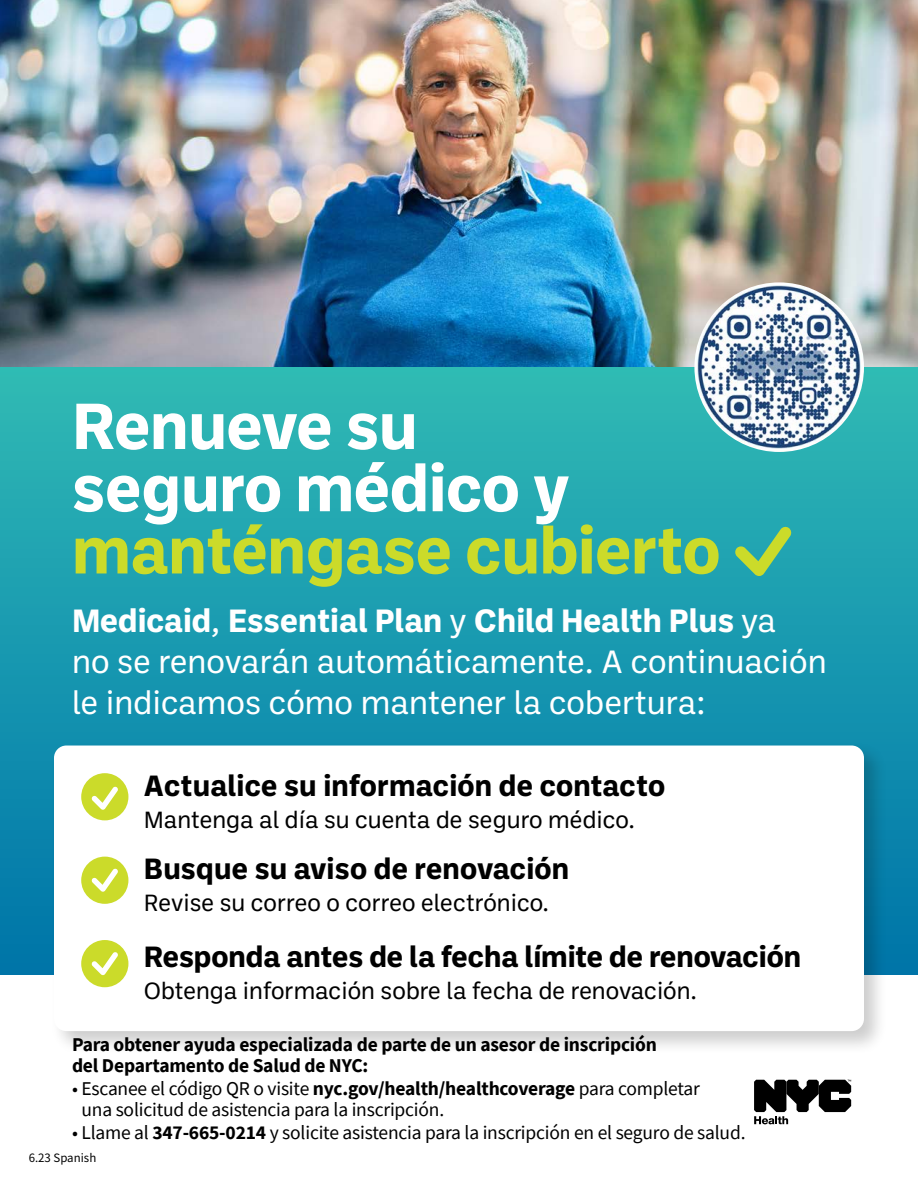
<style>
.page{position:relative;width:918px;height:1188px;background:#fff}
.page>*{position:absolute;margin:0;border:0;box-sizing:border-box;transform-origin:0 0}
.t1{font:700 66.6px/62.2px "Ballinger";letter-spacing:-.005em;color:#fff}
.t2{font:700 66.6px "Ballinger";letter-spacing:-.005em;color:#cbdb2a}
.t3{font:33px/40.5px "Ballinger";color:#fff}
.t4{font:700 30px "Ballinger";letter-spacing:-.005em;color:#000}
.t5{font:24px "Ballinger";color:#000}
.t6{font:19.5px/21px "Source Sans Pro";letter-spacing:-.01em;color:#000}
.t7{font:700 19.5px/21px "Source Sans Pro";letter-spacing:-.01em;color:#000}
.t8{font:11.55px "Noto Sans CJ Kkr";color:#000}
.s1{font-weight:700}
</style>
<div class="page">
<img style="left:0;top:0;width:918px;height:367px">
<div style="left:0;top:367px;width:918px;height:608px;background:linear-gradient(to bottom,#30bab5,#0073a9)"></div>
<svg style="left:735px;top:526px;width:57px;height:50px;background:#58b685"></svg>
<div style="left:50px;top:742px;width:838px;height:313px;background:#000;opacity:.2"></div>
<div style="left:54px;top:746px;width:810px;height:285px;background:#fff;border-radius:12px"></div>
<div style="left:81px;top:773px;width:47px;height:47px;background:#cbdb2a;border-radius:50%"></div>
<svg style="left:91px;top:786px;width:27px;height:24px"></svg>
<div style="left:81px;top:857px;width:47px;height:47px;background:#cbdb2a;border-radius:50%"></div>
<svg style="left:91px;top:868px;width:27px;height:24px"></svg>
<div style="left:81px;top:940px;width:47px;height:47px;background:#cbdb2a;border-radius:50%"></div>
<svg style="left:91px;top:952px;width:27px;height:23px"></svg>
<img style="left:694px;top:282px;width:170px;height:170px;border-radius:85px">
<svg style="left:754px;top:1080px;width:97px;height:44px"></svg>
<p class="t1" style="left:72px;top:391px;width:499px">Renueve su seguro médico y</p>
<p class="t2" style="left:72px;top:504px;width:650px">manténgase cubierto</p>
<p class="t3" style="left:72px;top:599px;width:756px"><span class="s1">Medicaid</span>, <span class="s1">Essential Plan</span> y <span class="s1">Child Health Plus</span> ya<br>no se renovarán automáticamente. A continuación le indicamos cómo mantener la cobertura:</p>
<p class="t4" style="left:144px;top:764px;width:523px">Actualice su información de contacto</p>
<p class="t5" style="left:144px;top:803px;width:493px">Mantenga al día su cuenta de seguro médico.</p>
<p class="t4" style="left:144px;top:848px;width:427px">Busque su aviso de renovación</p>
<p class="t5" style="left:144px;top:887px;width:407px">Revise su correo o correo electrónico.</p>
<p class="t4" style="left:144px;top:936px;width:659px">Responda antes de la fecha límite de renovación</p>
<p class="t5" style="left:144px;top:975px;width:555px">Obtenga información sobre la fecha de renovación.</p>
<p class="t7" style="left:72px;top:1034px;width:586px">Para obtener ayuda especializada de parte de un asesor de inscripción del Departamento de Salud de NYC:</p>
<p class="t6" style="left:81px;top:1078px;width:620px;text-indent:-9px">• Escanee el código QR o visite <span class="s1">nyc.gov/health/healthcoverage</span> para completar una solicitud de asistencia para la inscripción.</p>
<p class="t6" style="left:72px;top:1121px;width:675px">• Llame al <span class="s1">347-665-0214</span> y solicite asistencia para la inscripción en el seguro de salud.</p>
<p class="t8" style="left:29px;top:1151px;width:69px">6.23 Spanish</p>
</div>
